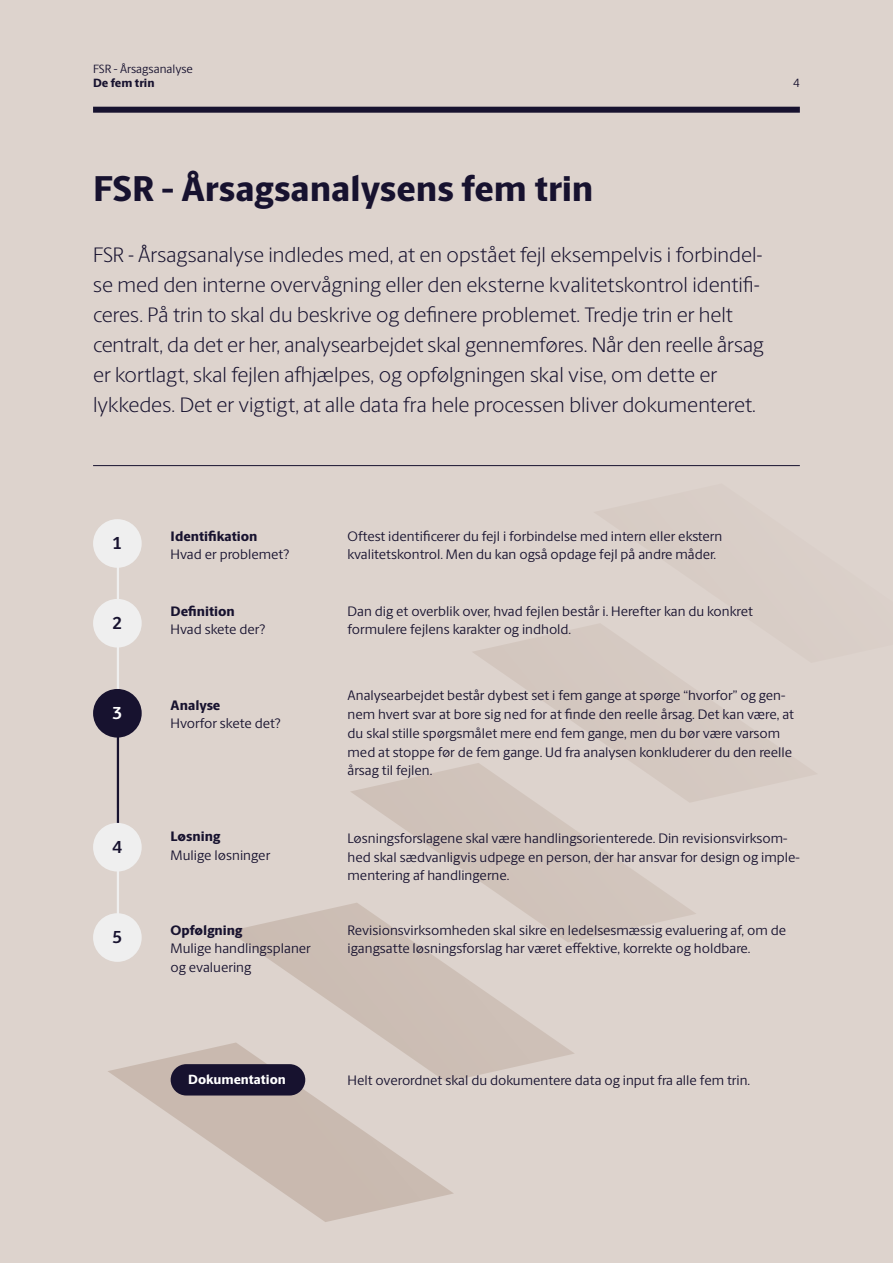
<style>
.page{position:relative;width:893px;height:1263px;background:#ddd3cd}
.page>*{position:absolute;margin:0;border:0;box-sizing:border-box;transform-origin:0 0}
.t1{font:800 36px "Berling Sans";color:#17122f}
.t2{font:300 21px/30px "Berling Sans";color:#17122f}
.t3{font:700 17.4px "Berling Sans";color:#17122f}
.t4{font:700 17.4px "Berling Sans";color:#fff}
.t5{font:13.8px/18.8px "Berling Sans";color:#17122f}
.t6{font:800 13.8px "Berling Sans";color:#17122f}
.t7{font:800 13.35px "Berling Sans";color:#fff}
.t8{font:12px "Berling Sans";color:#17122f}
.t9{font:800 12px "Berling Sans";color:#17122f}
</style>
<div class="page">
<svg style="left:108px;top:1044px;width:346px;height:178px"></svg>
<svg style="left:228px;top:904px;width:346px;height:178px"></svg>
<svg style="left:350px;top:765px;width:346px;height:177px"></svg>
<svg style="left:472px;top:625px;width:292px;height:178px;fill:#d6cac3"></svg>
<svg style="left:593px;top:624px;width:171px;height:39px"></svg>
<div style="left:93px;top:107px;width:707px;height:6px;background:#17122f"></div>
<hr style="left:117px;top:550px;width:2px;height:149px;background:#efefef">
<hr style="left:117px;top:808px;width:2px;height:149px;background:#efefef">
<hr style="left:117px;top:734px;width:2px;height:106px;background:#17122f">
<div style="left:93px;top:519px;width:49px;height:49px;background:#efefef;border-radius:50%"></div>
<div style="left:93px;top:823px;width:49px;height:48px;background:#efefef;border-radius:50%"></div>
<div style="left:93px;top:599px;width:49px;height:48px;background:#efefef;border-radius:50%"></div>
<div style="left:93px;top:913px;width:49px;height:49px;background:#efefef;border-radius:50%"></div>
<div style="left:93px;top:689px;width:49px;height:48px;background:#17122f;border-radius:50%"></div>
<div style="left:171px;top:1064px;width:134px;height:31px;background:#17122f;border-radius:16px"></div>
<hr style="left:93px;top:465px;width:707px;height:1px;background:#17122f">
<p class="t8" style="left:93px;top:61px;width:101px">FSR - Årsagsanalyse</p>
<p class="t9" style="left:93px;top:76px;width:63px">De fem trin</p>
<p class="t8" style="left:793px;top:76px;width:8px">4</p>
<h1 class="t1" style="left:93px;top:166px;width:502px">FSR - Årsagsanalysens fem trin</h1>
<p class="t2" style="left:93px;top:239px;width:672px">FSR - Årsagsanalyse indledes med, at en opstået fejl eksempelvis i forbindel&shy;se med den interne overvågning eller den eksterne kvalitetskontrol identifi&shy;ceres. På trin to skal du beskrive og definere problemet. Tredje trin er helt centralt, da det er her, analysearbejdet skal gennemføres. Når den reelle årsag er kortlagt, skal fejlen afhjælpes, og opfølgningen skal vise, om dette er lykkedes. Det er vigtigt, at alle data fra hele processen bliver dokumenteret.</p>
<p class="t3" style="left:112px;top:533px;width:12px">1</p>
<p class="t3" style="left:112px;top:612px;width:12px">2</p>
<p class="t6" style="left:171px;top:527px;width:88px">Identifikation</p>
<p class="t5" style="left:171px;top:545px;width:120px">Hvad er problemet?</p>
<p class="t6" style="left:171px;top:602px;width:66px">Definition</p>
<p class="t5" style="left:171px;top:620px;width:96px">Hvad skete der?</p>
<p class="t5" style="left:348px;top:526px;width:376px">Oftest identificerer du fejl i forbindelse med intern eller ekstern kvalitetskontrol. Men du kan også opdage fejl på andre måder.</p>
<p class="t5" style="left:348px;top:601px;width:407px">Dan dig et overblik over, hvad fejlen består i. Herefter kan du konkret formulere fejlens karakter og indhold.</p>
<p class="t4" style="left:112px;top:702px;width:12px">3</p>
<p class="t3" style="left:112px;top:836px;width:12px">4</p>
<p class="t3" style="left:112px;top:927px;width:12px">5</p>
<p class="t6" style="left:171px;top:696px;width:51px">Analyse</p>
<p class="t5" style="left:171px;top:714px;width:112px">Hvorfor skete det?</p>
<p class="t6" style="left:171px;top:827px;width:51px">Løsning</p>
<p class="t5" style="left:171px;top:845px;width:101px">Mulige løsninger</p>
<p class="t6" style="left:171px;top:921px;width:73px">Opfølgning</p>
<p class="t5" style="left:171px;top:939px;width:142px">Mulige handlingsplaner og evaluering</p>
<p class="t5" style="left:348px;top:686px;width:448px">Analysearbejdet består dybest set i fem gange at spørge “hvorfor” og gen&shy;nem hvert svar at bore sig ned for at finde den reelle årsag. Det kan være, at du skal stille spørgsmålet mere end fem gange, men du bør være varsom med at stoppe før de fem gange. Ud fra analysen konkluderer du den reelle årsag til fejlen.</p>
<p class="t5" style="left:348px;top:828px;width:454px">Løsningsforslagene skal være handlingsorienterede. Din revisionsvirksom&shy;hed skal sædvanligvis udpege en person, der har ansvar for design og imple&shy;mentering af handlingerne.</p>
<p class="t5" style="left:348px;top:920px;width:440px">Revisionsvirksomheden skal sikre en ledelsesmæssig evaluering af, om de igangsatte løsningsforslag har været effektive, korrekte og holdbare.</p>
<p class="t7" style="left:188px;top:1071px;width:99px">Dokumentation</p>
<p class="t5" style="left:348px;top:1070px;width:404px">Helt overordnet skal du dokumentere data og input fra alle fem trin.</p>
</div>
